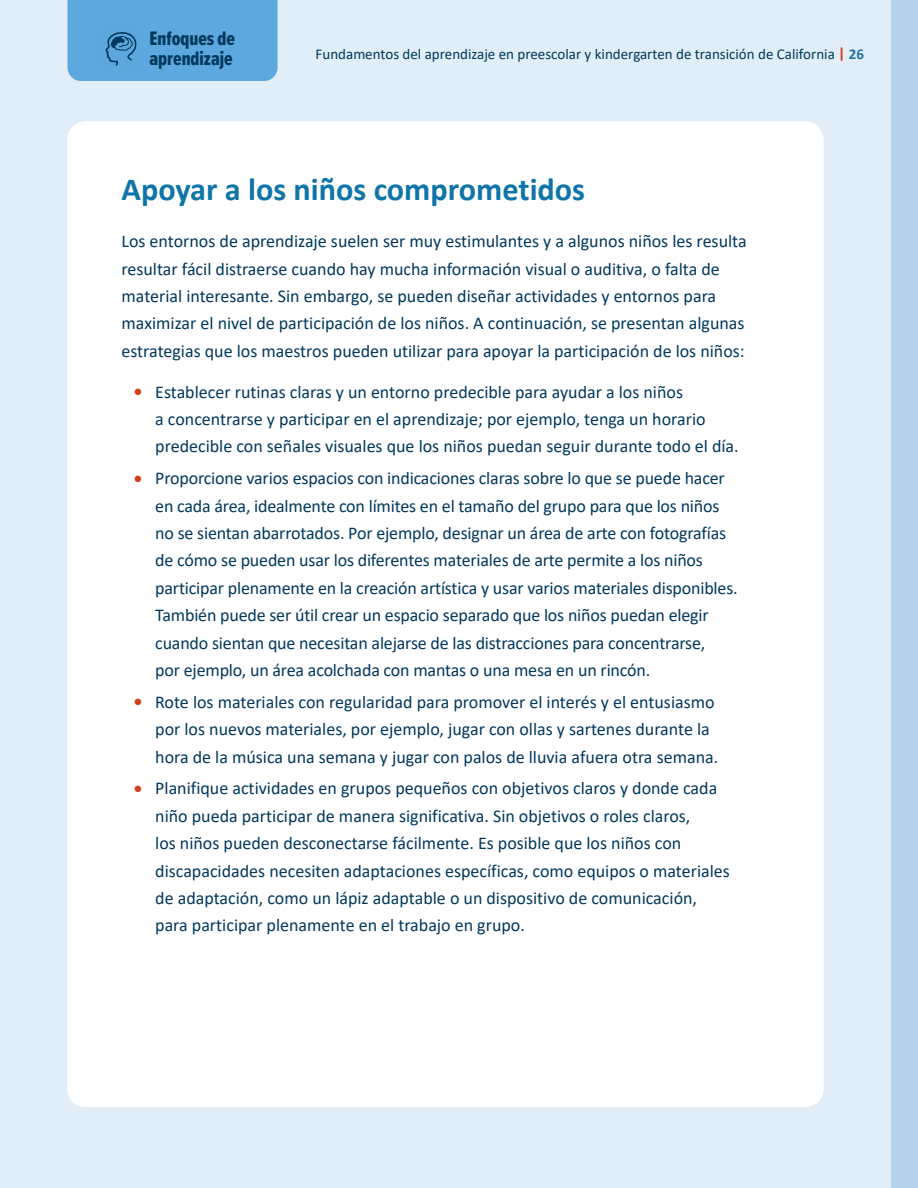
<style>
.page{position:relative;width:918px;height:1188px;background:#fff}
.page>*{position:absolute;margin:0;border:0;box-sizing:border-box;transform-origin:0 0}
.t1{font:700 32.25px "Calibri";color:#0f75a9}
.t2{font:20.25px/20.2px "Proxima Nova Ex Cn Extrabld";color:#00395c}
.t3{font:18px/27.5px "Calibri";color:#00395c}
.t4{font:15px "Calibri";color:#00395c}
.s1{font-weight:700;color:#cf3d1d}
.s2{font-weight:700;color:#2272a8}
.s3{font-family:"Montserrat";font-weight:700;font-size:25.5px;color:#cf3f1c}
</style>
<div class="page">
<div style="left:0;top:0;width:891px;height:1188px;background:#e1edf7"></div>
<div style="left:68px;top:0;width:210px;height:81px;background:#5da8de"></div>
<div style="left:891px;top:0;width:27px;height:1188px;background:#b7d2eb"></div>
<div style="left:68px;top:122px;width:756px;height:985px;background:#fff;border-radius:18px"></div>
<p class="t2" style="left:150px;top:28px;width:87px">Enfoques de aprendizaje</p>
<p class="t4" style="left:316px;top:43px;width:550px">Fundamentos del aprendizaje en preescolar y kindergarten de transición de California <span class="s1">|</span> <span class="s2">26</span></p>
<h3 class="t1" style="left:122px;top:166px;width:465px">Apoyar a los niños comprometidos</h3>
<p class="t3" style="left:122px;top:227px;width:627px">Los entornos de aprendizaje suelen ser muy estimulantes y a algunos niños les resulta resultar fácil distraerse cuando hay mucha información visual o auditiva, o falta de material interesante. Sin embargo, se pueden diseñar actividades y entornos para maximizar el nivel de participación de los niños. A continuación, se presentan algunas estrategias que los maestros pueden utilizar para apoyar la participación de los niños:</p>
<p class="t3" style="left:155px;top:378px;width:585px;text-indent:-22px"><span class="s3">•</span> Establecer rutinas claras y un entorno predecible para ayudar a los niños<br>a concentrarse y participar en el aprendizaje; por ejemplo, tenga un horario predecible con señales visuales que los niños puedan seguir durante todo el día.</p>
<p class="t3" style="left:155px;top:464px;width:584px;text-indent:-22px"><span class="s3">•</span> Proporcione varios espacios con indicaciones claras sobre lo que se puede hacer en cada área, idealmente con límites en el tamaño del grupo para que los niños no se sientan abarrotados. Por ejemplo, designar un área de arte con fotografías de cómo se pueden usar los diferentes materiales de arte permite a los niños participar plenamente en la creación artística y usar varios materiales disponibles.<br>También puede ser útil crear un espacio separado que los niños puedan elegir cuando sientan que necesitan alejarse de las distracciones para concentrarse,<br>por ejemplo, un área acolchada con mantas o una mesa en un rincón.</p>
<p class="t3" style="left:155px;top:688px;width:565px;text-indent:-22px"><span class="s3">•</span> Rote los materiales con regularidad para promover el interés y el entusiasmo por los nuevos materiales, por ejemplo, jugar con ollas y sartenes durante la hora de la música una semana y jugar con palos de lluvia afuera otra semana.</p>
<p class="t3" style="left:155px;top:774px;width:576px;text-indent:-22px"><span class="s3">•</span> Planifique actividades en grupos pequeños con objetivos claros y donde cada niño pueda participar de manera significativa. Sin objetivos o roles claros,<br>los niños pueden desconectarse fácilmente. Es posible que los niños con discapacidades necesiten adaptaciones específicas, como equipos o materiales de adaptación, como un lápiz adaptable o un dispositivo de comunicación, para participar plenamente en el trabajo en grupo.</p>
</div>
